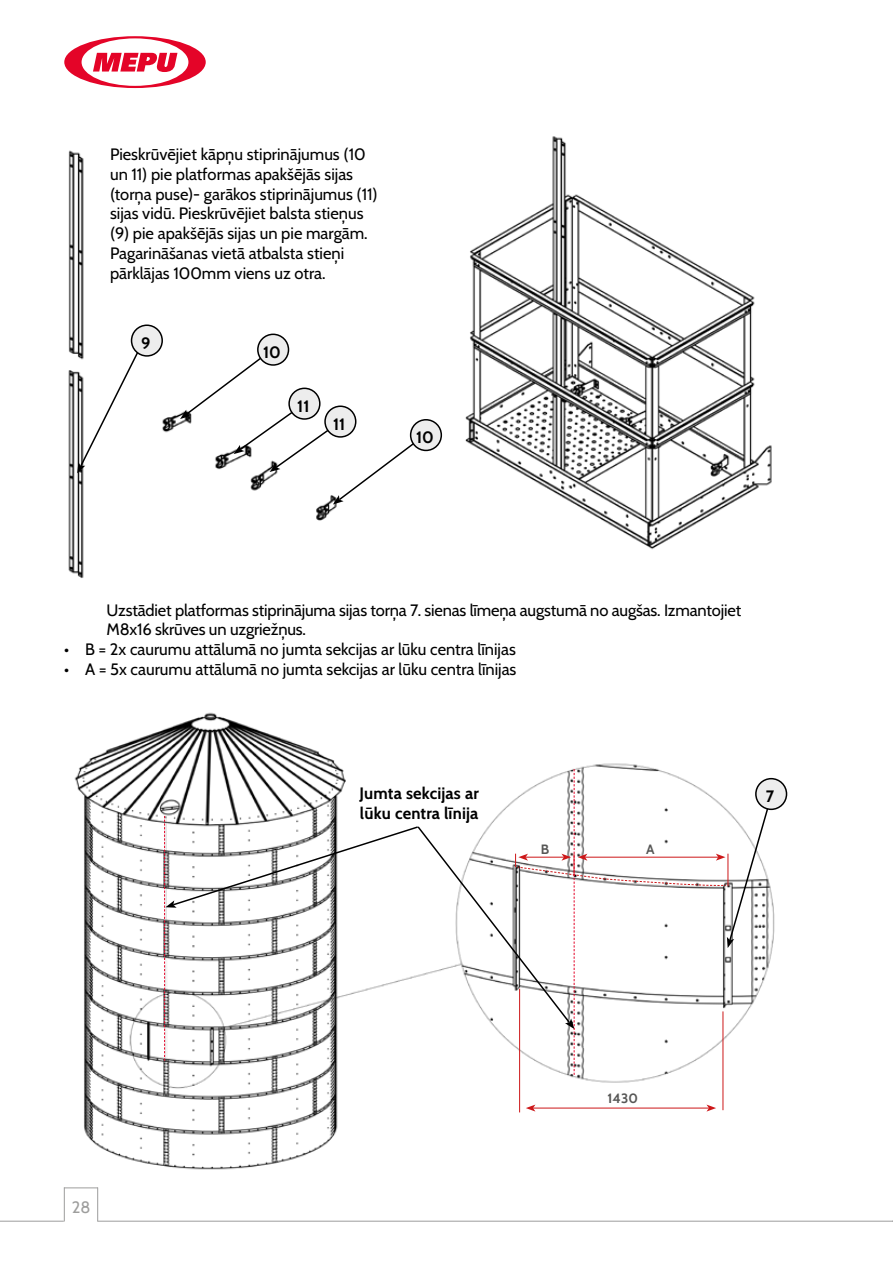
<style>
.page{position:relative;width:893px;height:1263px;background:#fff}
.page>*{position:absolute;margin:0;border:0;box-sizing:border-box;transform-origin:0 0}
.t1{font:16.5px/19.8px "Cabin";color:#000}
.t2{font:700 16.5px/19.8px "Cabin";letter-spacing:.01em;color:#000}
.t3{font:16.5px "Cabin";color:#9d9d9c}
.t4{font:700 13.5px "Cabin";color:#575756}
</style>
<div class="page">
<svg style="left:64px;top:36px;width:142px;height:52px"></svg>
<hr style="left:0;top:1221px;width:64px;height:1px;background:#9d9d9c">
<hr style="left:64px;top:1187px;width:1px;height:34px;background:#9d9d9c">
<hr style="left:97px;top:1187px;width:1px;height:34px;background:#9d9d9c">
<hr style="left:64px;top:1187px;width:34px;height:1px;background:#9d9d9c">
<hr style="left:98px;top:1221px;width:795px;height:1px;background:#9d9d9c">
<img style="left:74px;top:712px;width:708px;height:458px">
<img style="left:68px;top:150px;width:16px;height:428px">
<img style="left:162px;top:413px;width:175px;height:108px">
<img style="left:465px;top:136px;width:307px;height:414px">
<hr style="left:533px;top:1108px;width:176px;height:1px;background:#cd1719">
<svg style="left:526px;top:1104px;width:9px;height:7px"></svg>
<svg style="left:706px;top:1104px;width:10px;height:7px"></svg>
<hr style="left:723px;top:1011px;width:1px;height:99px;background:#cd1719">
<hr style="left:519px;top:989px;width:1px;height:123px;background:#cd1719">
<svg style="left:164px;top:769px;width:610px;height:306px"></svg>
<svg style="left:180px;top:347px;width:247px;height:157px"></svg>
<div style="left:258px;top:334px;width:30px;height:31px;background:#ededed;border-radius:50%"></div>
<div style="left:257px;top:334px;width:32px;height:32px;border:2px solid #000;border-radius:50%"></div>
<div style="left:411px;top:420px;width:30px;height:30px;background:#ededed;border-radius:50%"></div>
<div style="left:410px;top:419px;width:32px;height:32px;border:2px solid #000;border-radius:50%"></div>
<div style="left:756px;top:779px;width:30px;height:30px;background:#ededed;border-radius:50%"></div>
<div style="left:755px;top:778px;width:32px;height:32px;border:2px solid #000;border-radius:50%"></div>
<div style="left:289px;top:388px;width:31px;height:31px;background:#ededed;border-radius:50%"></div>
<div style="left:288px;top:388px;width:33px;height:32px;border:2px solid #000;border-radius:50%"></div>
<div style="left:325px;top:406px;width:31px;height:31px;background:#ededed;border-radius:50%"></div>
<div style="left:324px;top:405px;width:32px;height:33px;border:2px solid #000;border-radius:50%"></div>
<svg style="left:77px;top:336px;width:66px;height:137px"></svg>
<div style="left:132px;top:325px;width:30px;height:31px;background:#ededed;border-radius:50%"></div>
<div style="left:131px;top:324px;width:32px;height:33px;border:2px solid #000;border-radius:50%"></div>
<p class="t1" style="left:110px;top:143px;width:269px">Pieskrūvējiet kāpņu stiprinājumus (10 un 11) pie platformas apakšējās sijas (torņa puse)- garākos stiprinājumus (11) sijas vidū. Pieskrūvējiet balsta stieņus (9) pie apakšējās sijas un pie margām.<br>Pagarināšanas vietā atbalsta stieņi pārklājas 100mm viens uz otra.</p>
<p class="t2" style="left:141px;top:332px;width:11px">9</p>
<p class="t2" style="left:263px;top:341px;width:19px">10</p>
<p class="t2" style="left:297px;top:395px;width:14px">11</p>
<p class="t2" style="left:333px;top:413px;width:14px">11</p>
<p class="t2" style="left:416px;top:426px;width:19px">10</p>
<p class="t1" style="left:107px;top:599px;width:636px">Uzstādiet platformas stiprinājuma sijas torņa 7. sienas līmeņa augstumā no augšas. Izmantojiet<br>M8x16 skrūves un uzgriežņus.</p>
<p class="t1" style="left:64px;top:638px;width:453px">• B = 2x caurumu attālumā no jumta sekcijas ar lūku centra līnijas</p>
<p class="t1" style="left:64px;top:658px;width:454px">• A = 5x caurumu attālumā no jumta sekcijas ar lūku centra līnijas</p>
<p class="t2" style="left:360px;top:782px;width:121px">Jumta sekcijas ar lūku centra līnija</p>
<p class="t4" style="left:541px;top:838px;width:10px">B</p>
<p class="t4" style="left:646px;top:838px;width:10px">A</p>
<p class="t2" style="left:766px;top:785px;width:10px">7</p>
<p class="t3" style="left:72px;top:1194px;width:20px">28</p>
<p class="t4" style="left:607px;top:1087px;width:32px">1430</p>
</div>
